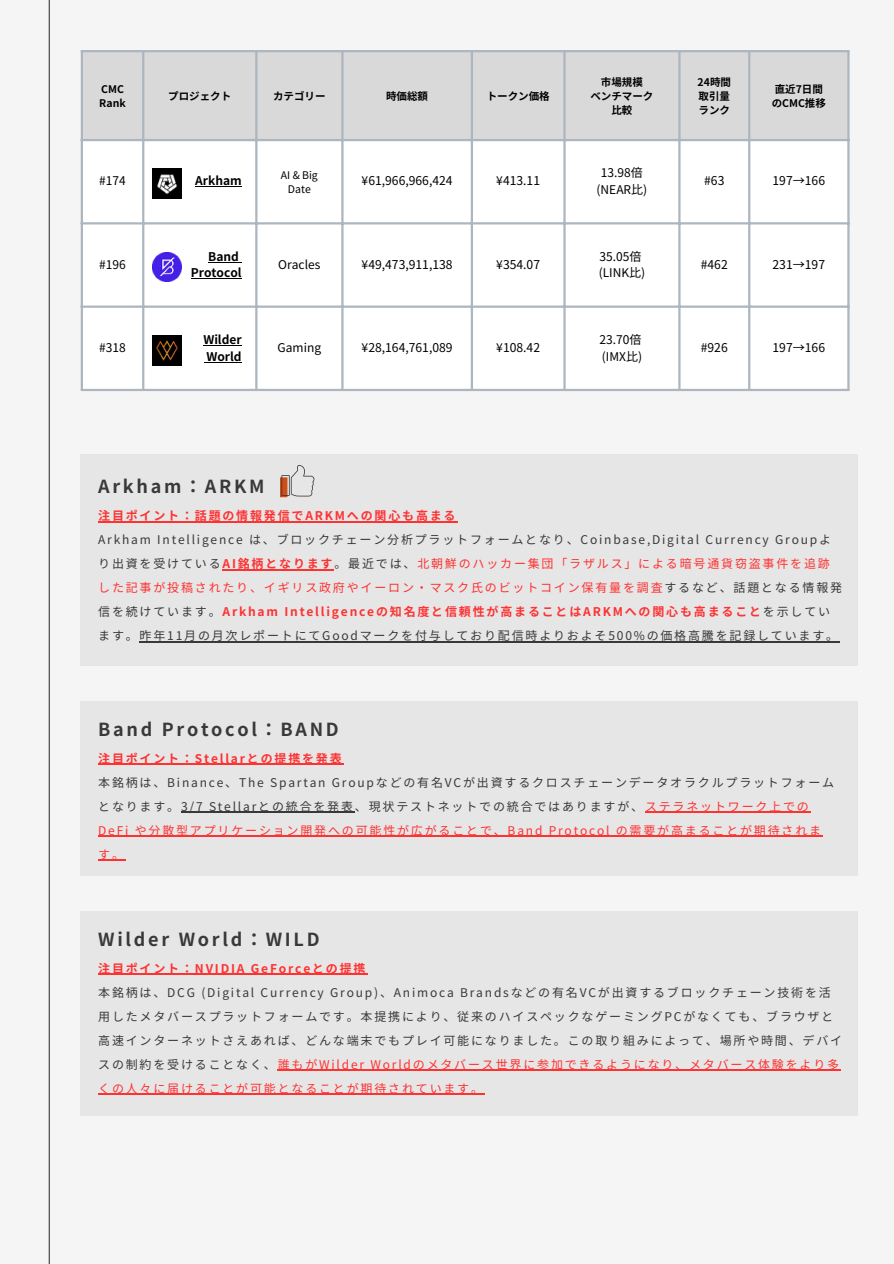
<style>
.page{position:relative;width:894px;height:1264px;background:#fff}
.page>*{position:absolute;margin:0;border:0;box-sizing:border-box;transform-origin:0 0}
.t1{font:700 18px "Noto Sans JP";letter-spacing:.15em;color:#393939}
.t2{font:12.15px "Noto Sans JP";color:#000}
.t3{font:12px/24px "Noto Sans JP";letter-spacing:.15em;color:#393939}
.t4{font:700 12px "Noto Sans JP";letter-spacing:.15em;color:#ff3131}
.t5{font:12px/16.6px "Noto Sans JP";color:#000}
.t6{font:700 12px/16.6px "Noto Sans JP";color:#000;text-align:right}
.t7{font:700 10.5px/14px "Noto Sans JP";color:#000}
.t8{font:10.5px/14px "Noto Sans JP";color:#000;text-align:center}
.s1{font-weight:700;color:#ff3131}
.s2{color:#ff3131}
.s3{color:#373737}
</style>
<div class="page">
<div style="left:0;top:0;width:893px;height:1263px;background:#f6f5f5"></div>
<hr style="left:49px;top:0;width:1px;height:1263px;background:#393939">
<div style="left:81px;top:454px;width:776px;height:211px;background:#e6e6e6"></div>
<div style="left:81px;top:701px;width:776px;height:174px;background:#e6e6e6"></div>
<div style="left:81px;top:911px;width:776px;height:204px;background:#e6e6e6"></div>
<hr style="left:98px;top:521px;width:359px;height:1px;background:#ff3131">
<hr style="left:222px;top:569px;width:112px;height:1px;background:#ff3131">
<hr style="left:140px;top:641px;width:699px;height:1px;background:#393939">
<hr style="left:98px;top:763px;width:245px;height:1px;background:#ff3131">
<hr style="left:181px;top:811px;width:174px;height:1px;background:#393939">
<hr style="left:644px;top:811px;width:166px;height:1px;background:#ff3131">
<hr style="left:98px;top:835px;width:724px;height:1px;background:#ff3131">
<svg style="left:98px;top:859px;width:28px;height:1px"></svg>
<hr style="left:98px;top:973px;width:269px;height:1px;background:#ff3131">
<hr style="left:278px;top:1069px;width:562px;height:1px;background:#ff3131">
<hr style="left:98px;top:1093px;width:387px;height:1px;background:#ff3131">
<div style="left:83px;top:52px;width:764px;height:87px;background:#d9d9d9"></div>
<div style="left:83px;top:141px;width:764px;height:248px;background:#fff"></div>
<hr style="left:195px;top:186px;width:47px;height:1px;background:#000">
<hr style="left:208px;top:262px;width:31px;height:1px;background:#000">
<hr style="left:191px;top:278px;width:51px;height:1px;background:#000">
<hr style="left:203px;top:345px;width:39px;height:1px;background:#000">
<hr style="left:206px;top:361px;width:36px;height:1px;background:#000">
<hr style="left:81px;top:52px;width:2px;height:337px;background:#adb6bf">
<hr style="left:142px;top:52px;width:2px;height:337px;background:#adb6bf">
<hr style="left:255px;top:52px;width:2px;height:337px;background:#adb6bf">
<hr style="left:341px;top:52px;width:2px;height:337px;background:#adb6bf">
<hr style="left:470px;top:52px;width:3px;height:337px;background:#adb6bf">
<hr style="left:563px;top:52px;width:2px;height:337px;background:#adb6bf">
<hr style="left:678px;top:52px;width:2px;height:337px;background:#adb6bf">
<hr style="left:748px;top:52px;width:2px;height:337px;background:#adb6bf">
<hr style="left:847px;top:52px;width:2px;height:337px;background:#adb6bf">
<hr style="left:81px;top:50px;width:768px;height:2px;background:#adb6bf">
<hr style="left:81px;top:139px;width:768px;height:2px;background:#adb6bf">
<hr style="left:81px;top:222px;width:768px;height:2px;background:#adb6bf">
<hr style="left:81px;top:305px;width:768px;height:3px;background:#adb6bf">
<hr style="left:81px;top:389px;width:768px;height:2px;background:#adb6bf">
<img style="left:152px;top:169px;width:29px;height:29px">
<img style="left:152px;top:252px;width:29px;height:29px">
<img style="left:152px;top:336px;width:29px;height:29px">
<div style="left:280px;top:477px;width:7px;height:20px;background:#cd4e18"></div>
<svg style="left:281px;top:465px;width:33px;height:31px"></svg>
<p class="t7" style="left:99px;top:82px;width:28px">CMC<br>Rank</p>
<p class="t7" style="left:168px;top:89px;width:65px">プロジェクト</p>
<p class="t7" style="left:273px;top:89px;width:54px">カテゴリー</p>
<p class="t7" style="left:386px;top:89px;width:44px">時価総額</p>
<p class="t7" style="left:486px;top:89px;width:65px">トークン価格</p>
<p class="t7" style="left:590px;top:75px;width:65px;text-align:center">市場規模<br>ベンチマーク比較</p>
<p class="t7" style="left:697px;top:75px;width:35px;text-align:justify">24時間取引量ランク</p>
<p class="t7" style="left:771px;top:82px;width:56px">直近7日間のCMC推移</p>
<p class="t5" style="left:99px;top:172px;width:28px">#174</p>
<p class="t6" style="left:195px;top:172px;width:48px">Arkham</p>
<p class="t8" style="left:281px;top:168px;width:38px">AI &amp; Big<br>Date</p>
<p class="t2" style="left:361px;top:171px;width:92px">¥61,966,966,424</p>
<p class="t2" style="left:496px;top:171px;width:45px">¥413.11</p>
<p class="t5" style="left:596px;top:164px;width:52px;text-align:center">13.98倍(NEAR比)</p>
<p class="t2" style="left:704px;top:171px;width:22px">#63</p>
<p class="t2" style="left:772px;top:171px;width:54px">197→166</p>
<p class="t5" style="left:99px;top:255px;width:28px">#196</p>
<p class="t6" style="left:191px;top:247px;width:52px">Band<br>Protocol</p>
<p class="t5" style="left:278px;top:255px;width:44px">Oracles</p>
<p class="t2" style="left:361px;top:254px;width:92px">¥49,473,911,138</p>
<p class="t2" style="left:496px;top:254px;width:45px">¥354.07</p>
<p class="t5" style="left:598px;top:247px;width:48px">35.05倍(LINK比)</p>
<p class="t2" style="left:700px;top:254px;width:28px">#462</p>
<p class="t2" style="left:772px;top:254px;width:54px">231→197</p>
<p class="t5" style="left:99px;top:338px;width:28px">#318</p>
<p class="t6" style="left:203px;top:331px;width:40px;text-align:left">Wilder<br>World</p>
<p class="t5" style="left:277px;top:338px;width:45px">Gaming</p>
<p class="t2" style="left:361px;top:338px;width:92px">¥28,164,761,089</p>
<p class="t2" style="left:496px;top:338px;width:45px">¥108.42</p>
<p class="t5" style="left:599px;top:331px;width:44px">23.70倍(IMX比)</p>
<p class="t2" style="left:700px;top:338px;width:28px">#926</p>
<p class="t2" style="left:772px;top:338px;width:54px">197→166</p>
<h1 class="t1" style="left:98px;top:472px;width:168px">Arkham：ARKM</h1>
<p class="t4" style="left:98px;top:506px;width:359px">注目ポイント：話題の情報発信でARKMへの関心も高まる</p>
<p class="t3" style="left:98px;top:527px;width:745px">Arkham Intelligence は、ブロックチェーン分析プラットフォームとなり、Coinbase,Digital Currency Groupより出資を受けている<span class="s1">AI銘柄となります</span>。最近では、<span class="s2">北朝鮮のハッカー集団「ラザルス」による暗号通貨窃盗事件を追跡した記事が投稿されたり、イギリス政府やイーロン・マスク氏のビットコイン保有量を調査</span><span class="s3">するなど、話題となる情報発信を続けています。</span><span class="s1">Arkham Intelligenceの知名度と信頼性が高まることはARKMへの関心も高まること</span><span class="s3">を示しています。</span>昨年11月の月次レポートにてGoodマークを付与しており配信時よりおよそ500%の価格高騰を記録しています。</p>
<h1 class="t1" style="left:98px;top:715px;width:242px">Band Protocol：BAND</h1>
<p class="t4" style="left:98px;top:749px;width:245px">注目ポイント：Stellarとの提携を発表</p>
<p class="t3" style="left:98px;top:769px;width:737px">本銘柄は、Binance、The Spartan Groupなどの有名VCが出資するクロスチェーンデータオラクルプラットフォームとなります。3/7 Stellarとの統合を発表、現状テストネットでの統合ではありますが、<span class="s2">ステラネットワーク上でのDeFi や分散型アプリケーション開発への可能性が広がることで、Band Protocol の需要が高まることが期待されます。</span></p>
<h1 class="t1" style="left:98px;top:924px;width:223px">Wilder World：WILD</h1>
<p class="t4" style="left:98px;top:958px;width:269px">注目ポイント：NVIDIA GeForceとの提携</p>
<p class="t3" style="left:98px;top:979px;width:745px">本銘柄は、DCG (Digital Currency Group)、Animoca Brandsなどの有名VCが出資するブロックチェーン技術を活用したメタバースプラットフォームです。本提携により、従来のハイスペックなゲーミングPCがなくても、ブラウザと高速インターネットさえあれば、どんな端末でもプレイ可能になりました。この取り組みによって、場所や時間、デバイスの制約を受けることなく、<span class="s2">誰もがWilder Worldのメタバース世界に参加できるようになり、メタバース体験をより多くの人々に届けることが可能となることが期待されています。</span></p>
</div>
